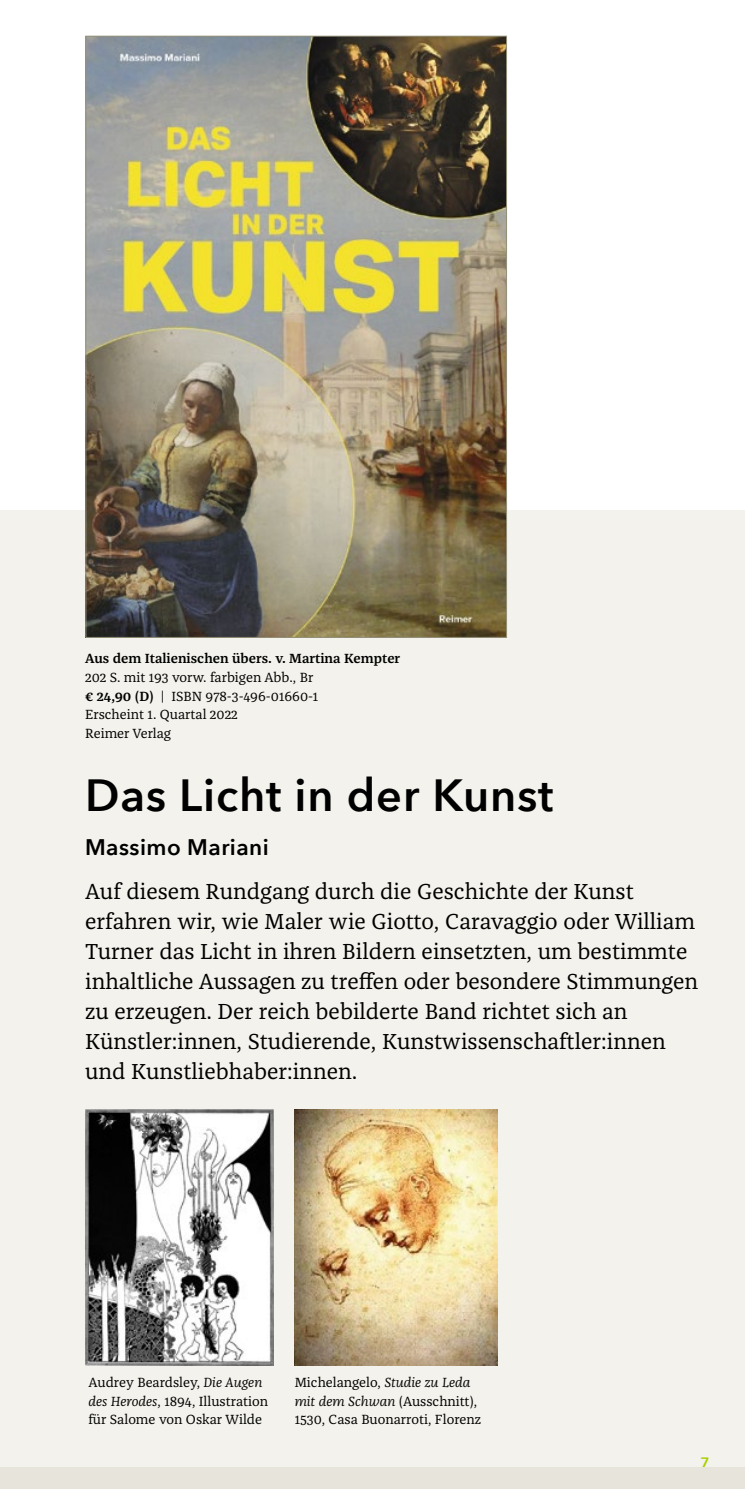
<style>
.page{position:relative;width:745px;height:1489px;background:#fff}
.page>*{position:absolute;margin:0;border:0;box-sizing:border-box;transform-origin:0 0}
.t1{font:600 45px "Avenir Next";letter-spacing:.02em;color:#000}
.t2{font:22.5px/30px "Franziska Pro";color:#000}
.t3{font:600 22.5px "Avenir Next";letter-spacing:.02em;color:#000}
.t4{font:600 15px "Avenir Next";color:#a8cf00}
.t5{font:13.75px/18.8px "Franziska Pro";color:#000}
.t6{font:600 13.75px "Franziska Pro";color:#000}
.s1{font-weight:600}
.s2{font-style:italic}
</style>
<div class="page">
<div style="left:0;top:510px;width:744px;height:957px;background:#f3f2ec"></div>
<div style="left:0;top:1467px;width:744px;height:21px;background:#e7e5db"></div>
<img style="left:87px;top:38px;width:417px;height:597px">
<img style="left:85px;top:1109px;width:188px;height:256px">
<img style="left:294px;top:1109px;width:203px;height:256px">
<p class="t6" style="left:85px;top:649px;width:316px">Aus dem Italienischen übers. v. Martina Kempter</p>
<p class="t5" style="left:85px;top:667px;width:234px">202 S. mit 193 vorw. farbigen Abb., Br <span class="s1">€ 24,90 (D)</span> | ISBN 978-3-496-01660-1<br>Erscheint 1. Quartal 2022<br>Reimer Verlag</p>
<h1 class="t1" style="left:85px;top:756px;width:469px">Das Licht in der Kunst</h1>
<p class="t3" style="left:85px;top:827px;width:185px">Massimo Mariani</p>
<p class="t2" style="left:85px;top:876px;width:614px">Auf diesem Rundgang durch die Geschichte der Kunst erfahren wir, wie Maler wie Giotto, Caravaggio oder William Turner das Licht in ihren Bildern einsetzten, um bestimmte inhaltliche Aussagen zu treffen oder besondere Stimmungen zu erzeugen. Der reich bebilderte Band richtet sich an Künstler:innen, Studierende, Kunstwissenschaftler:innen und Kunstliebhaber:innen.</p>
<p class="t5" style="left:88px;top:1372px;width:181px">Audrey Beardsley, <span class="s2">Die Augen des Herodes</span>, 1894, Illustration für Salome von Oskar Wilde</p>
<p class="t5" style="left:294px;top:1372px;width:188px">Michelangelo, <span class="s2">Studie zu Leda mit dem Schwan</span> (Ausschnitt),<br>1530, Casa Buonarroti, Florenz</p>
<p class="t4" style="left:700px;top:1449px;width:11px">7</p>
</div>
